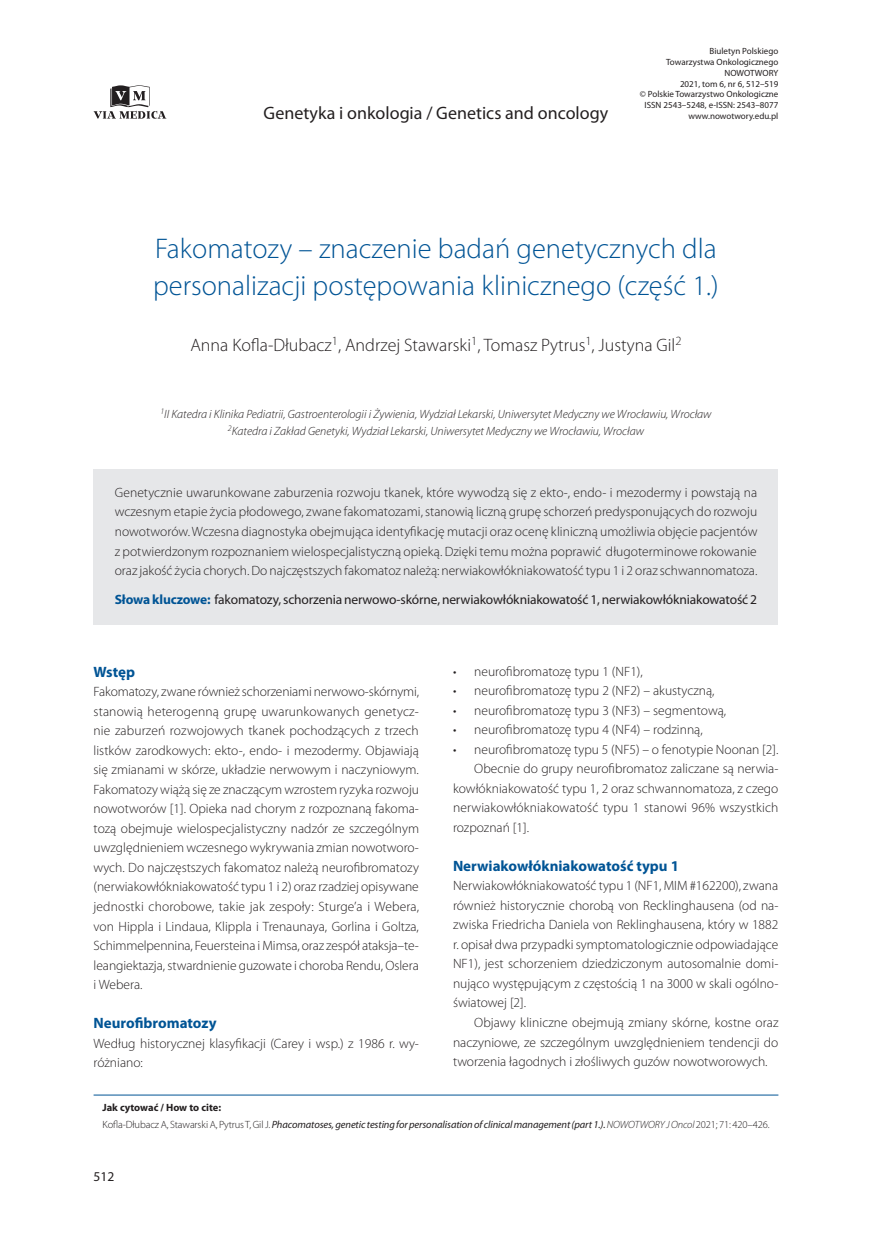
<style>
.page{position:relative;width:872px;height:1234px;background:#fff}
.page>*{position:absolute;margin:0;border:0;box-sizing:border-box;transform-origin:0 0}
._01_-_Tytuł_artykułu{font:300 28.5px/37.5px "Myriad Pro";color:#005495}
._02_-_Autor_artykułu{font:300 18px "Myriad Pro";color:#231f20}
.t1{font:18px "Myriad Pro";color:#231f20}
._07_-_Srodtytul_1{font:700 15px "Myriad Pro";color:#005495}
._08_-_Tekst_bez_wcie{font:300 13.5px/19.5px "Myriad Pro";color:#231f20;text-align:justify}
._04_-_Streszczenie{font:300 13.5px/19.5px "Myriad Pro";letter-spacing:-.005em;color:#231f20;text-align:justify}
._08_-_Tekst{font:300 13.5px/19.5px "Myriad Pro";color:#231f20;text-align:justify}
._05_-_Streszczenie_s{font:13.5px "Myriad Pro";letter-spacing:-.01em;color:#231f20}
._00_-_Praca{font:italic 300 12px "Myriad Pro";color:#231f20}
._00_-_Praca_ostatnia{font:italic 300 12px "Myriad Pro";color:#231f20}
._05_-_Tekst_ramka{font:italic 10.5px "Myriad Pro";letter-spacing:-.01em;color:#231f20}
._05_-_Tekst_ramka-2{font:700 10.5px "Myriad Pro";letter-spacing:-.005em;color:#231f20}
.t2{font:9px/10.8px "Myriad Pro";color:#231f20;text-align:right}
.s1{font-weight:700;color:#005495}
.s2{font-weight:300;font-style:normal}
.s3{font-weight:300}
</style>
<div class="page">
<svg style="left:94px;top:85px;width:72px;height:34px"></svg>
<div style="left:94px;top:469px;width:684px;height:117px;background:#e6e7e9"></div>
<div style="left:94px;top:585px;width:684px;height:39px;background:#e6e7e9"></div>
<hr style="left:94px;top:1094px;width:684px;height:1px;background:#005495">
<h2 class="t1" style="left:264px;top:102px;width:346px">Genetyka i onkologia / Genetics and oncology</h2>
<p class="t2" style="left:640px;top:45px;width:140px">Biuletyn Polskiego<br>Towarzystwa Onkologicznego<br>NOWOTWORY<br>2021, tom 6, nr 6, 512–519<br>© Polskie Towarzystwo Onkologiczne<br>ISSN 2543–5248, e-ISSN: 2543–8077 www.nowotwory.edu.pl</p>
<p class="_01_-_Tytuł_artykułu" style="left:153px;top:229px;width:567px">Fakomatozy – znaczenie badań genetycznych dla personalizacji postępowania klinicznego (część 1.)</p>
<p class="_02_-_Autor_artykułu" style="left:190px;top:334px;width:492px">Anna Kofla-Dłubacz<sup>1</sup>, Andrzej Stawarski<sup>1</sup>, Tomasz Pytrus<sup>1</sup>, Justyna Gil<sup>2</sup></p>
<p class="_00_-_Praca" style="left:160px;top:407px;width:552px"><sup>1</sup>II Katedra i Klinika Pediatrii, Gastroenterologii i Żywienia, Wydział Lekarski, Uniwersytet Medyczny we Wrocławiu, Wrocław</p>
<p class="_00_-_Praca_ostatnia" style="left:228px;top:423px;width:418px"><sup>2</sup>Katedra i Zakład Genetyki, Wydział Lekarski, Uniwersytet Medyczny we Wrocławiu, Wrocław</p>
<p class="_04_-_Streszczenie" style="left:115px;top:482px;width:644px">Genetycznie uwarunkowane zaburzenia rozwoju tkanek, które wywodzą się z ekto-, endo- i mezodermy i powstają na wczesnym etapie życia płodowego, zwane fakomatozami, stanowią liczną grupę schorzeń predysponujących do rozwoju nowotworów. Wczesna diagnostyka obejmująca identyfikację mutacji oraz ocenę kliniczną umożliwia objęcie pacjentów z potwierdzonym rozpoznaniem wielospecjalistyczną opieką. Dzięki temu można poprawić długoterminowe rokowanie oraz jakość życia chorych. Do najczęstszych fakomatoz należą: nerwiakowłókniakowatość typu 1 i 2 oraz schwannomatoza.</p>
<p class="_05_-_Streszczenie_s" style="left:115px;top:591px;width:644px"><span class="s1">Słowa kluczowe:</span> fakomatozy, schorzenia nerwowo-skórne, nerwiakowłókniakowatość 1, nerwiakowłókniakowatość 2</p>
<p class="_07_-_Srodtytul_1" style="left:94px;top:661px;width:43px">Wstęp</p>
<p class="_08_-_Tekst_bez_wcie" style="left:94px;top:681px;width:327px">Fakomatozy, zwane również schorzeniami nerwowo-skórnymi, stanowią heterogenną grupę uwarunkowanych genetycz&shy;nie zaburzeń rozwojowych tkanek pochodzących z trzech listków zarodkowych: ekto-, endo- i mezodermy. Objawiają się zmianami w skórze, układzie nerwowym i naczyniowym.<br>Fakomatozy wiążą się ze znaczącym wzrostem ryzyka rozwoju nowotworów [1]. Opieka nad chorym z rozpoznaną fakoma&shy;tozą obejmuje wielospecjalistyczny nadzór ze szczególnym uwzględnieniem wczesnego wykrywania zmian nowotworo&shy;wych. Do najczęstszych fakomatoz należą neurofibromatozy (nerwiakowłókniakowatość typu 1 i 2) oraz rzadziej opisywane jednostki chorobowe, takie jak zespoły: Sturge’a i Webera, von Hippla i Lindaua, Klippla i Trenaunaya, Gorlina i Goltza, Schimmelpennina, Feuersteina i Mimsa, oraz zespół ataksja–te&shy;leangiektazja, stwardnienie guzowate i choroba Rendu, Oslera i Webera.</p>
<p class="_07_-_Srodtytul_1" style="left:94px;top:1013px;width:124px">Neurofibromatozy</p>
<p class="_08_-_Tekst_bez_wcie" style="left:94px;top:1032px;width:327px">Według historycznej klasyfikacji (Carey i wsp.) z 1986 r. wy&shy;różniano:</p>
<p class="_08_-_Tekst_bez_wcie" style="left:453px;top:661px;width:191px">• neurofibromatozę typu 1 (NF1),</p>
<p class="_08_-_Tekst_bez_wcie" style="left:453px;top:680px;width:263px">• neurofibromatozę typu 2 (NF2) – akustyczną,</p>
<p class="_08_-_Tekst_bez_wcie" style="left:453px;top:700px;width:275px">• neurofibromatozę typu 3 (NF3) – segmentową,</p>
<p class="_08_-_Tekst_bez_wcie" style="left:453px;top:719px;width:251px">• neurofibromatozę typu 4 (NF4) – rodzinną,</p>
<p class="_08_-_Tekst_bez_wcie" style="left:453px;top:739px;width:327px">• neurofibromatozę typu 5 (NF5) – o fenotypie Noonan [2].</p>
<p class="_08_-_Tekst" style="left:453px;top:758px;width:327px;text-indent:21px">Obecnie do grupy neurofibromatoz zaliczane są nerwia&shy;kowłókniakowatość typu 1, 2 oraz schwannomatoza, z czego nerwiakowłókniakowatość typu 1 stanowi 96% wszystkich rozpoznań [1].</p>
<p class="_07_-_Srodtytul_1" style="left:453px;top:855px;width:227px">Nerwiakowłókniakowatość typu 1</p>
<p class="_08_-_Tekst_bez_wcie" style="left:453px;top:875px;width:327px">Nerwiakowłókniakowatość typu 1 (NF1, MIM #162200), zwana również historycznie chorobą von Recklinghausena (od na&shy;zwiska Friedricha Daniela von Reklinghausena, który w 1882 r. opisał dwa przypadki symptomatologicznie odpowiadające NF1), jest schorzeniem dziedziczonym autosomalnie domi&shy;nująco występującym z częstością 1 na 3000 w skali ogólno&shy;światowej [2].</p>
<p class="_08_-_Tekst" style="left:453px;top:1012px;width:327px;text-indent:21px">Objawy kliniczne obejmują zmiany skórne, kostne oraz naczyniowe, ze szczególnym uwzględnieniem tendencji do tworzenia łagodnych i złośliwych guzów nowotworowych.</p>
<p class="_05_-_Tekst_ramka-2" style="left:102px;top:1100px;width:120px">Jak cytować / How to cite:</p>
<p class="_05_-_Tekst_ramka" style="left:102px;top:1117px;width:668px"><span class="s2">Kofla-Dłubacz A, Stawarski A, Pytrus T, Gil J.</span> Phacomatoses, genetic testing for personalisation of clinical management (part 1.). <span class="s3">NOWOTWORY J Oncol</span> <span class="s2">2021; 71: 420–426.</span></p>
<p class="_05_-_Streszczenie_s" style="left:94px;top:1168px;width:22px">512</p>
</div>
